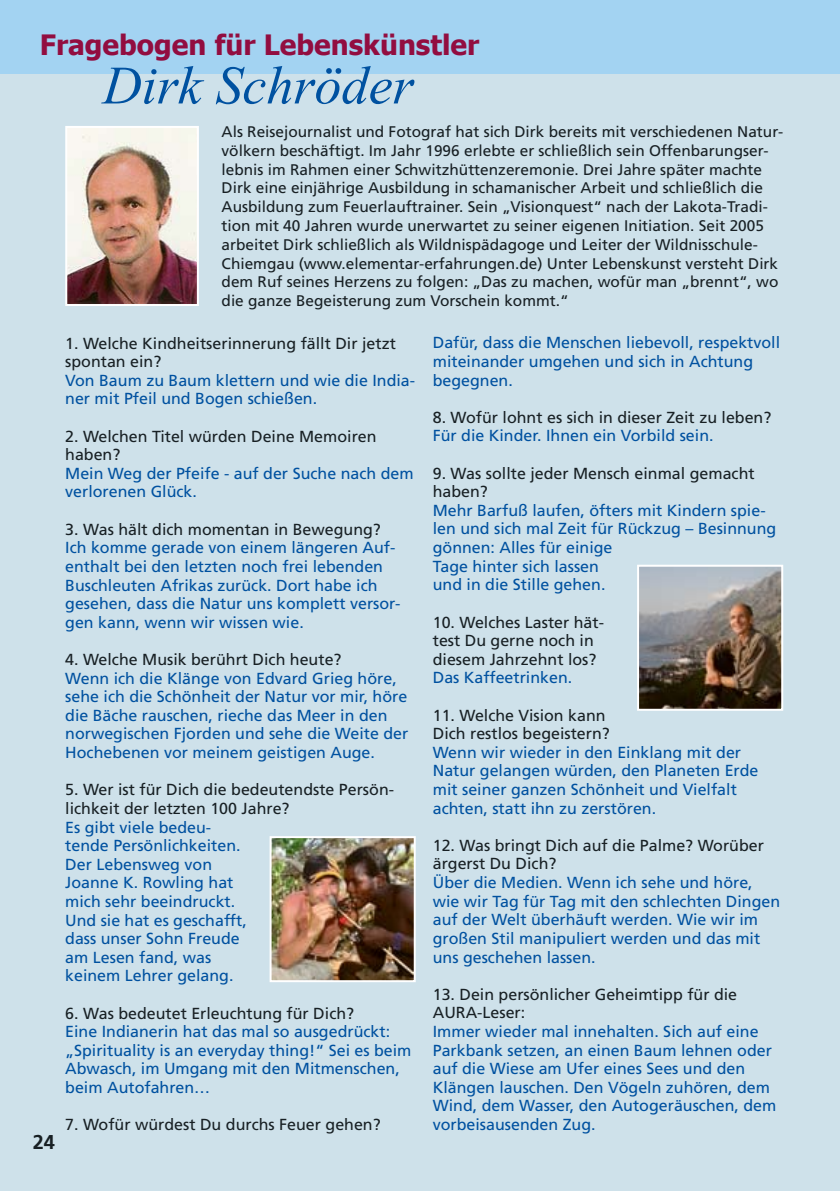
<style>
.page{position:relative;width:840px;height:1191px;background:#fff}
.page>*{position:absolute;margin:0;border:0;box-sizing:border-box;transform-origin:0 0}
.t1{font:italic 54px "Times New Roman";color:#0051a0}
.t2{font:700 28px "Tahoma";color:#920d40}
.t3{font:700 20px "Frutiger";color:#182024}
.t4{font:16px/18.6px "Frutiger";color:#0051a0}
.t5{font:16px/18.6px "Frutiger";color:#182024}
.t6{font:15.4px/18.8px "Frutiger";color:#182024}
</style>
<div class="page">
<hr style="left:839px;top:74px;width:1px;height:1117px;background:#eee">
<hr style="left:839px;top:0;width:1px;height:74px;background:#dcdcdc">
<div style="left:0;top:74px;width:839px;height:1117px;background:#cee1ea"></div>
<div style="left:0;top:0;width:839px;height:74px;background:#a3d3f2"></div>
<img style="left:639px;top:568px;width:140px;height:140px">
<div style="left:636px;top:565px;width:146px;height:146px;border:2px solid #fff"></div>
<img style="left:68px;top:129px;width:128px;height:174px">
<div style="left:65px;top:126px;width:134px;height:180px;border:2px solid #fff"></div>
<img style="left:272px;top:839px;width:140px;height:140px">
<div style="left:269px;top:836px;width:146px;height:146px;border:2px solid #fff"></div>
<h2 class="t2" style="left:40px;top:26px;width:441px">Fragebogen für Lebenskünstler</h2>
<h1 class="t1" style="left:103px;top:48px;width:312px">Dirk Schröder</h1>
<p class="t6" style="left:221px;top:122px;width:563px">Als Reisejournalist und Fotograf hat sich Dirk bereits mit verschiedenen Natur&shy;völkern beschäftigt. Im Jahr 1996 erlebte er schließlich sein Offenbarungser&shy;lebnis im Rahmen einer Schwitzhüttenzeremonie. Drei Jahre später machte Dirk eine einjährige Ausbildung in schamanischer Arbeit und schließlich die Ausbildung zum Feuerlauftrainer. Sein „Visionquest“ nach der Lakota-Tradi&shy;tion mit 40 Jahren wurde unerwartet zu seiner eigenen Initiation. Seit 2005 arbeitet Dirk schließlich als Wildnispädagoge und Leiter der Wildnisschule-Chiemgau (www.elementar-erfahrungen.de) Unter Lebenskunst versteht Dirk dem Ruf seines Herzens zu folgen: „Das zu machen, wofür man „brennt“, wo die ganze Begeisterung zum Vorschein kommt.“</p>
<p class="t3" style="left:33px;top:1130px;width:24px">24</p>
<p class="t5" style="left:65px;top:334px;width:332px">1. Welche Kindheitserinnerung fällt Dir jetzt spontan ein?</p>
<p class="t4" style="left:65px;top:371px;width:351px">Von Baum zu Baum klettern und wie die India&shy;ner mit Pfeil und Bogen schießen.</p>
<p class="t5" style="left:65px;top:427px;width:313px">2. Welchen Titel würden Deine Memoiren haben?</p>
<p class="t4" style="left:65px;top:464px;width:350px">Mein Weg der Pfeife - auf der Suche nach dem verlorenen Glück.</p>
<p class="t5" style="left:65px;top:520px;width:317px">3. Was hält dich momentan in Bewegung?</p>
<p class="t4" style="left:65px;top:538px;width:336px">Ich komme gerade von einem längeren Auf&shy;enthalt bei den letzten noch frei lebenden Buschleuten Afrikas zurück. Dort habe ich gesehen, dass die Natur uns komplett versor&shy;gen kann, wenn wir wissen wie.</p>
<p class="t5" style="left:65px;top:650px;width:278px">4. Welche Musik berührt Dich heute?</p>
<p class="t4" style="left:65px;top:669px;width:344px">Wenn ich die Klänge von Edvard Grieg höre, sehe ich die Schönheit der Natur vor mir, höre die Bäche rauschen, rieche das Meer in den norwegischen Fjorden und sehe die Weite der Hochebenen vor meinem geistigen Auge.</p>
<p class="t5" style="left:65px;top:780px;width:330px">5. Wer ist für Dich die bedeutendste Persön&shy;lichkeit der letzten 100 Jahre?</p>
<p class="t4" style="left:65px;top:817px;width:183px">Es gibt viele bedeu&shy;tende Persönlichkeiten.<br>Der Lebensweg von<br>Joanne K. Rowling hat mich sehr beeindruckt.<br>Und sie hat es geschafft, dass unser Sohn Freude am Lesen fand, was keinem Lehrer gelang.</p>
<p class="t5" style="left:65px;top:1003px;width:290px">6. Was bedeutet Erleuchtung für Dich?</p>
<p class="t4" style="left:65px;top:1022px;width:347px">Eine Indianerin hat das mal so ausgedrückt: „Spirituality is an everyday thing!“ Sei es beim Abwasch, im Umgang mit den Mitmenschen, beim Autofahren…</p>
<p class="t5" style="left:65px;top:1115px;width:317px">7. Wofür würdest Du durchs Feuer gehen?</p>
<p class="t4" style="left:432px;top:333px;width:349px">Dafür, dass die Menschen liebevoll, respektvoll miteinander umgehen und sich in Achtung begegnen.</p>
<p class="t5" style="left:432px;top:408px;width:340px">8. Wofür lohnt es sich in dieser Zeit zu leben?</p>
<p class="t4" style="left:432px;top:426px;width:282px">Für die Kinder. Ihnen ein Vorbild sein.</p>
<p class="t5" style="left:432px;top:464px;width:323px">9. Was sollte jeder Mensch einmal gemacht haben?</p>
<p class="t4" style="left:432px;top:501px;width:345px">Mehr Barfuß laufen, öfters mit Kindern spie&shy;len und sich mal Zeit für Rückzug – Besinnung gönnen: Alles für einige<br>Tage hinter sich lassen<br>und in die Stille gehen.</p>
<p class="t5" style="left:432px;top:612px;width:173px">10. Welches Laster hät&shy;test Du gerne noch in diesem Jahrzehnt los?</p>
<p class="t4" style="left:432px;top:668px;width:141px">Das Kaffeetrinken.</p>
<p class="t5" style="left:432px;top:706px;width:178px">11. Welche Vision kann<br>Dich restlos begeistern?</p>
<p class="t4" style="left:432px;top:743px;width:327px">Wenn wir wieder in den Einklang mit der Natur gelangen würden, den Planeten Erde mit seiner ganzen Schönheit und Vielfalt achten, statt ihn zu zerstören.</p>
<p class="t5" style="left:432px;top:836px;width:332px">12. Was bringt Dich auf die Palme? Worüber ärgerst Du Dich?</p>
<p class="t4" style="left:432px;top:873px;width:349px">Über die Medien. Wenn ich sehe und höre, wie wir Tag für Tag mit den schlechten Dingen auf der Welt überhäuft werden. Wie wir im großen Stil manipuliert werden und das mit uns geschehen lassen.</p>
<p class="t5" style="left:432px;top:985px;width:306px">13. Dein persönlicher Geheimtipp für die<br>AURA-Leser:</p>
<p class="t4" style="left:432px;top:1022px;width:345px">Immer wieder mal innehalten. Sich auf eine Parkbank setzen, an einen Baum lehnen oder auf die Wiese am Ufer eines Sees und den Klängen lauschen. Den Vögeln zuhören, dem Wind, dem Wasser, den Autogeräuschen, dem vorbeisausenden Zug.</p>
</div>
